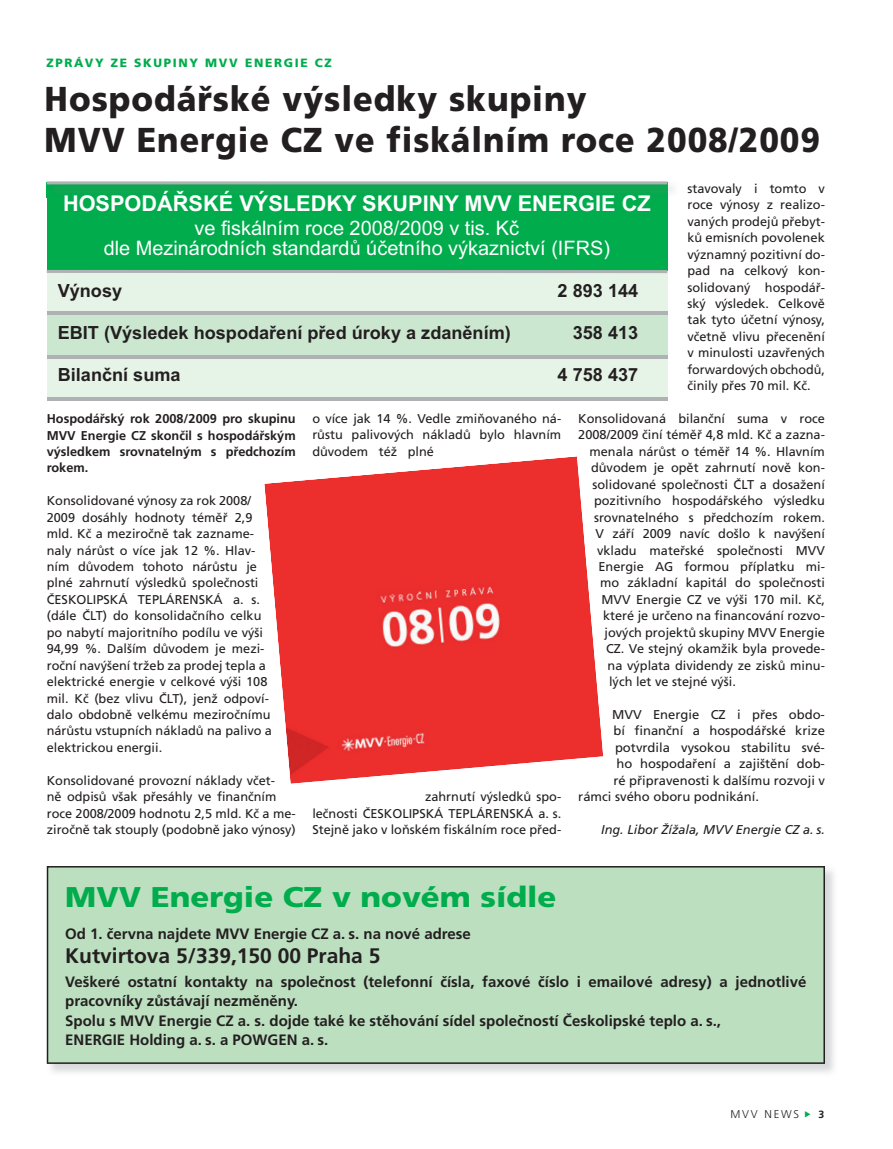
<style>
.page{position:relative;width:893px;height:1149px;background:#fff}
.page>*{position:absolute;margin:0;border:0;box-sizing:border-box;transform-origin:0 0}
.t1{font:900 34.5px/40.5px "Frutiger CE";letter-spacing:.03em;color:#231f20;scale:.94 1}
.t2{font:900 28.5px "Frutiger CE";color:#00ac4c;scale:1.09 1}
.t3{font:700 21.75px "Arial";color:#fff}
.t4{font:700 21px "Frutiger CE";color:#231f20}
.t5{font:19.95px/20px "Arial";color:#fff;text-align:center}
.t6{font:700 18.15px "Arial";color:#231f20}
.t7{font:700 15px/19.5px "Frutiger CE";color:#231f20}
.t8{font:12.75px/16.4px "Frutiger CE";color:#231f20;text-align:justify}
.t9{font:700 12.75px/16.4px "Frutiger CE";color:#231f20;text-align:justify}
.t10{font:italic 12.75px "Frutiger CE";color:#231f20}
.t11{font:900 12px "Frutiger CE";letter-spacing:.14em;color:#00ac4c}
.t12{font:300 11.25px "Frutiger CE";letter-spacing:.16em;color:#231f20}
.t13{font:700 10.5px "Frutiger CE";color:#231f20}
</style>
<div class="page">
<div style="left:47px;top:271px;width:620px;height:44px;background:#e6f3e7"></div>
<img style="left:46px;top:866px;width:788px;height:207px">
<div style="left:47px;top:866px;width:778px;height:197px;background:#bcdfc0"></div>
<div style="left:47px;top:183px;width:620px;height:88px;background:#00ac4c"></div>
<div style="left:47px;top:355px;width:620px;height:43px;background:#e6f3e7"></div>
<div style="left:47px;top:313px;width:620px;height:43px;background:#cce7d0"></div>
<img style="left:47px;top:184px;width:620px;height:13px">
<hr style="left:47px;top:181px;width:620px;height:3px;background:#b0b1b5">
<hr style="left:47px;top:312px;width:620px;height:3px;background:#b0b1b5">
<hr style="left:47px;top:355px;width:620px;height:3px;background:#b0b1b5">
<hr style="left:47px;top:397px;width:620px;height:3px;background:#b0b1b5">
<hr style="left:47px;top:270px;width:620px;height:3px;background:#b0b1b5">
<img style="left:264px;top:456px;width:339px;height:327px">
<p class="t11" style="left:47px;top:57px;width:287px">ZPRÁVY ZE SKUPINY MVV ENERGIE CZ</p>
<h1 class="t1" style="left:45px;top:81px;width:826px">Hospodářské výsledky skupiny<br>MVV Energie CZ ve fiskálním roce 2008/2009</h1>
<p class="t8" style="left:687px;top:181px;width:139px">stavovaly i tomto v roce výnosy z realizo&shy;vaných prodejů přebyt&shy;ků emisních povolenek významný pozitivní do&shy;pad na celkový kon&shy;solidovaný hospodář&shy;ský výsledek. Celkově tak tyto účetní výnosy, včetně vlivu přecenění v minulosti uzavřených forwardových obchodů, činily přes 70 mil. Kč.</p>
<p class="t8" style="left:578px;top:411px;width:248px">Konsolidovaná bilanční suma v roce</p>
<p class="t8" style="left:578px;top:428px;width:248px">2008/2009 činí téměř 4,8 mld. Kč a zazna-</p>
<p class="t8" style="left:589px;top:444px;width:237px">menala nárůst o téměř 14 %. Hlavním</p>
<p class="t8" style="left:591px;top:460px;width:235px">důvodem je opět zahrnutí nově kon-</p>
<p class="t8" style="left:593px;top:477px;width:234px">solidované společnosti ČLT a dosažení</p>
<p class="t8" style="left:594px;top:493px;width:232px">pozitivního hospodářského výsledku</p>
<p class="t8" style="left:594px;top:510px;width:232px">srovnatelného s předchozím rokem.</p>
<p class="t8" style="left:596px;top:526px;width:231px">V září 2009 navíc došlo k navýšení</p>
<p class="t8" style="left:597px;top:542px;width:229px">vkladu mateřské společnosti MVV</p>
<p class="t8" style="left:599px;top:559px;width:228px">Energie AG formou příplatku mi-</p>
<p class="t8" style="left:600px;top:575px;width:226px">mo základní kapitál do společnosti</p>
<p class="t8" style="left:602px;top:592px;width:225px">MVV Energie CZ ve výši 170 mil. Kč,</p>
<p class="t8" style="left:603px;top:608px;width:223px">které je určeno na financování rozvo-</p>
<p class="t8" style="left:605px;top:625px;width:222px">jových projektů skupiny MVV Energie</p>
<p class="t8" style="left:606px;top:641px;width:220px">CZ. Ve stejný okamžik byla provede-</p>
<p class="t8" style="left:608px;top:657px;width:219px">na výplata dividendy ze zisků minu-</p>
<p class="t8" style="left:609px;top:674px;width:128px">lých let ve stejné výši.</p>
<p class="t8" style="left:612px;top:707px;width:214px">MVV Energie CZ i přes obdo-</p>
<p class="t8" style="left:613px;top:723px;width:213px">bí finanční a hospodářské krize</p>
<p class="t8" style="left:615px;top:740px;width:211px">potvrdila vysokou stabilitu své-</p>
<p class="t8" style="left:616px;top:756px;width:210px">ho hospodaření a zajištění dob-</p>
<p class="t8" style="left:613px;top:772px;width:213px">ré připravenosti k dalšímu rozvoji v</p>
<p class="t8" style="left:578px;top:789px;width:182px">rámci svého oboru podnikání.</p>
<p class="t10" style="left:601px;top:824px;width:225px">Ing. Libor Žížala, MVV Energie CZ a. s.</p>
<h3 class="t3" style="left:63px;top:190px;width:589px">HOSPODÁŘSKÉ VÝSLEDKY SKUPINY MVV ENERGIE CZ</h3>
<h3 class="t5" style="left:104px;top:218px;width:508px">ve fiskálním roce 2008/2009 v tis. Kč<br>dle Mezinárodních standardů účetního výkaznictví (IFRS)</h3>
<h3 class="t6" style="left:58px;top:280px;width:66px">Výnosy</h3>
<h3 class="t6" style="left:558px;top:280px;width:82px">2 893 144</h3>
<h3 class="t6" style="left:58px;top:322px;width:455px">EBIT (Výsledek hospodaření před úroky a zdaněním)</h3>
<h3 class="t6" style="left:573px;top:322px;width:67px">358 413</h3>
<h3 class="t6" style="left:58px;top:364px;width:124px">Bilanční suma</h3>
<h3 class="t6" style="left:558px;top:364px;width:82px">4 758 437</h3>
<p class="t8" style="left:312px;top:411px;width:250px">o více jak 14 %. Vedle zmiňovaného ná&shy;růstu palivových nákladů bylo hlavním důvodem též plné</p>
<p class="t9" style="left:47px;top:411px;width:250px">Hospodářský rok 2008/2009 pro skupinu MVV Energie CZ skončil s hospodářským výsledkem srovnatelným s předchozím rokem.</p>
<p class="t8" style="left:47px;top:493px;width:227px;text-align:left">Konsolidované výnosy za rok 2008/ 2009 dosáhly hodnoty téměř 2,9 mld. Kč a meziročně tak zazname&shy;naly nárůst o více jak 12 %. Hlav&shy;ním důvodem tohoto nárůstu je plné zahrnutí výsledků společnosti ČESKOLIPSKÁ TEPLÁRENSKÁ a. s. (dále ČLT) do konsolidačního celku po nabytí majoritního podílu ve výši 94,99 %. Dalším důvodem je mezi&shy;roční navýšení tržeb za prodej tepla a elektrické energie v celkové výši 108 mil. Kč (bez vlivu ČLT), jenž odpoví&shy;dalo obdobně velkému meziročnímu nárůstu vstupních nákladů na palivo a elektrickou energii.</p>
<p class="t8" style="left:47px;top:772px;width:250px;text-align:left">Konsolidované provozní náklady včet-<br>ně odpisů však přesáhly ve finančním roce 2008/2009 hodnotu 2,5 mld. Kč a me&shy;ziročně tak stouply (podobně jako výnosy)</p>
<p class="t8" style="left:312px;top:789px;width:250px;text-indent:113px">zahrnutí výsledků spo&shy;lečnosti ČESKOLIPSKÁ TEPLÁRENSKÁ a. s.<br>Stejně jako v loňském fiskálním roce před-</p>
<h2 class="t2" style="left:65px;top:885px;width:452px">MVV Energie CZ v novém sídle</h2>
<p class="t7" style="left:65px;top:924px;width:407px">Od 1. června najdete MVV Energie CZ a. s. na nové adrese</p>
<h3 class="t4" style="left:65px;top:946px;width:317px">Kutvirtova 5/339,150 00 Praha 5</h3>
<p class="t7" style="left:65px;top:972px;width:743px">Veškeré ostatní kontakty na společnost (telefonní čísla, faxové číslo i emailové adresy) a jednotlivé pracovníky zůstávají nezměněny.<br>Spolu s MVV Energie CZ a. s. dojde také ke stěhování sídel společností Českolipské teplo a. s.,<br>ENERGIE Holding a. s. a POWGEN a. s.</p>
<p class="t12" style="left:730px;top:1108px;width:70px">MVV NEWS</p>
<p class="t13" style="left:818px;top:1109px;width:7px">3</p>
</div>
